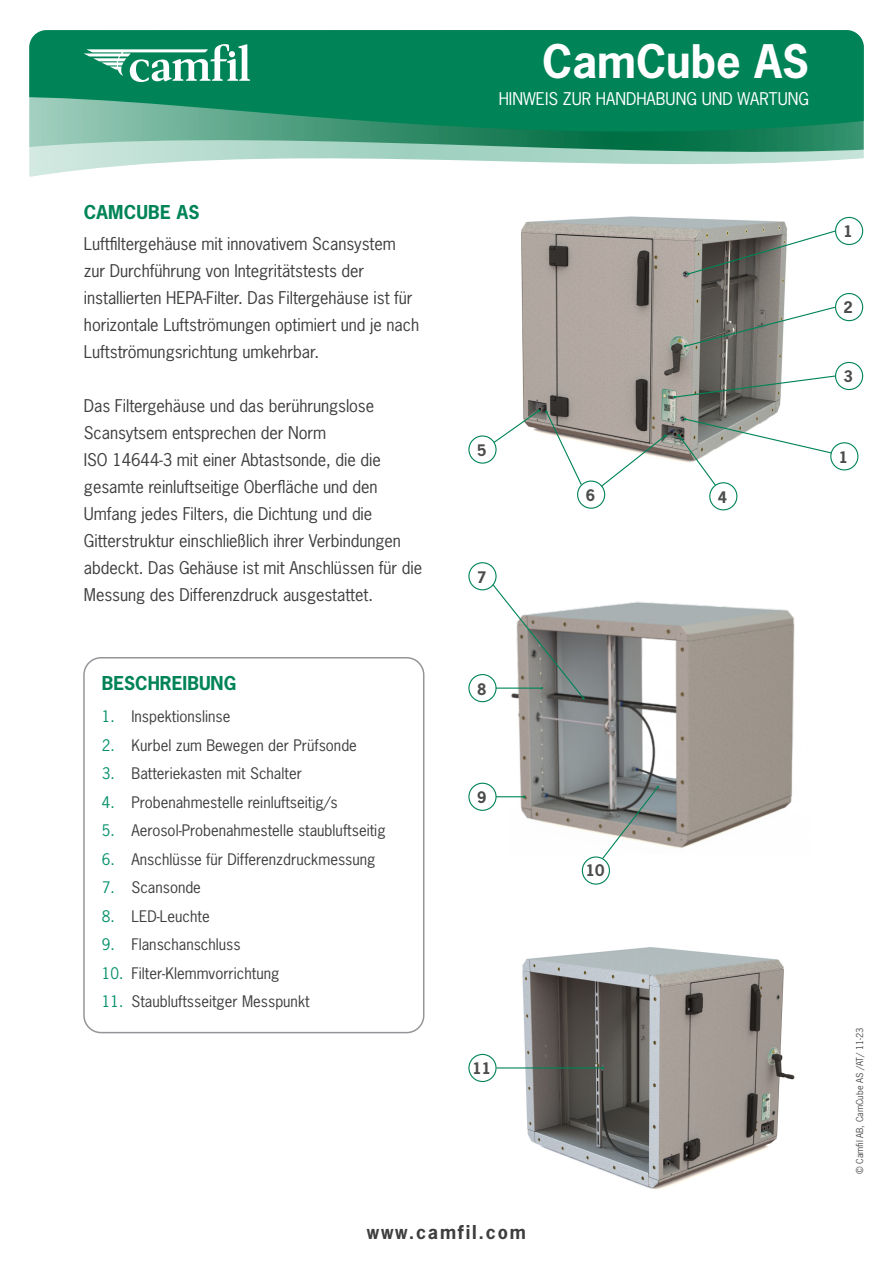
<style>
.page{position:relative;width:893px;height:1263px;background:#fff}
.page>*{position:absolute;margin:0;border:0;box-sizing:border-box;transform-origin:0 0}
.t1{font:700 43.5px "News Gothic Std";color:#fff}
.t2{font:700 18px "News Gothic Std";color:#008457}
.ruta{font:700 18px "News Gothic Std";letter-spacing:.1em;color:#3e3e3f}
.t3{font:16.5px/27px "News Gothic Std";letter-spacing:-.005em;color:#3e3e3f}
.t4{font:16.5px "News Gothic Std";color:#fff}
.t5{font:15px "News Gothic Std";color:#3e3e3f}
.t6{font:700 15px "News Gothic Std";color:#4b4c4d}
.t7{font:9px "News Gothic Std";color:#4b4c4d}
.s1{color:#039069}
</style>
<div class="page">
<svg style="left:29px;top:30px;width:835px;height:147px;background:#3e9f7d"></svg>
<svg style="left:84px;top:44px;width:166px;height:38px"></svg>
<div style="left:83px;top:657px;width:341px;height:376px;border:2px solid #939598;border-radius:17px"></div>
<img style="left:518px;top:601px;width:277px;height:248px">
<img style="left:521px;top:216px;width:266px;height:245px">
<img style="left:514px;top:947px;width:281px;height:242px">
<div style="left:468px;top:435px;width:29px;height:29px;border:1px solid #008457;border-radius:50%"></div>
<div style="left:468px;top:562px;width:29px;height:28px;border:1px solid #008457;border-radius:50%"></div>
<div style="left:468px;top:674px;width:29px;height:28px;border:1px solid #008457;border-radius:50%"></div>
<div style="left:582px;top:856px;width:28px;height:29px;border:1px solid #008457;border-radius:50%"></div>
<div style="left:468px;top:1054px;width:29px;height:28px;border:1px solid #008457;border-radius:50%"></div>
<div style="left:468px;top:783px;width:29px;height:28px;border:1px solid #008457;border-radius:50%"></div>
<div style="left:577px;top:480px;width:28px;height:29px;border:1px solid #008457;border-radius:50%"></div>
<div style="left:709px;top:482px;width:28px;height:28px;border:1px solid #008457;border-radius:50%"></div>
<div style="left:830px;top:442px;width:28px;height:28px;border:1px solid #008457;border-radius:50%"></div>
<div style="left:835px;top:217px;width:28px;height:28px;border:1px solid #008457;border-radius:50%"></div>
<svg style="left:492px;top:409px;width:91px;height:77px"></svg>
<svg style="left:600px;top:434px;width:67px;height:54px"></svg>
<svg style="left:677px;top:418px;width:155px;height:69px"></svg>
<svg style="left:687px;top:230px;width:150px;height:45px"></svg>
<div style="left:835px;top:293px;width:28px;height:28px;border:1px solid #008457;border-radius:50%"></div>
<svg style="left:684px;top:306px;width:153px;height:41px"></svg>
<div style="left:835px;top:362px;width:28px;height:28px;border:1px solid #008457;border-radius:50%"></div>
<svg style="left:673px;top:375px;width:164px;height:23px"></svg>
<svg style="left:491px;top:583px;width:94px;height:117px"></svg>
<svg style="left:601px;top:785px;width:58px;height:75px"></svg>
<svg style="left:496px;top:795px;width:29px;height:3px"></svg>
<hr style="left:497px;top:1067px;width:106px;height:1px;background:#008457">
<p class="t1" style="left:542px;top:33px;width:268px">CamCube AS</p>
<p class="t4" style="left:499px;top:88px;width:312px">HINWEIS ZUR HANDHABUNG UND WARTUNG</p>
<p class="t2" style="left:84px;top:200px;width:117px">CAMCUBE AS</p>
<p class="t3" style="left:84px;top:231px;width:337px">Luftfiltergehäuse mit innovativem Scansystem zur Durchführung von Integritätstests der installierten HEPA-Filter. Das Filtergehäuse ist für horizontale Luftströmungen optimiert und je nach Luftströmungsrichtung umkehrbar.</p>
<p class="t3" style="left:84px;top:393px;width:340px">Das Filtergehäuse und das berührungslose Scansytsem entsprechen der Norm<br>ISO 14644-3 mit einer Abtastsonde, die die gesamte reinluftseitige Oberfläche und den Umfang jedes Filters, die Dichtung und die Gitterstruktur einschließlich ihrer Verbindungen abdeckt. Das Gehäuse ist mit Anschlüssen für die Messung des Differenzdruck ausgestattet.</p>
<p class="t2" style="left:102px;top:671px;width:136px">BESCHREIBUNG</p>
<p class="t5" style="left:102px;top:707px;width:130px"><span class="s1">1.</span> Inspektionslinse</p>
<p class="t5" style="left:102px;top:735px;width:257px"><span class="s1">2.</span> Kurbel zum Bewegen der Prüfsonde</p>
<p class="t5" style="left:102px;top:764px;width:202px"><span class="s1">3.</span> Batteriekasten mit Schalter</p>
<p class="t5" style="left:102px;top:792px;width:237px"><span class="s1">4.</span> Probenahmestelle reinluftseitig/s</p>
<p class="t5" style="left:102px;top:821px;width:285px"><span class="s1">5.</span> Aerosol-Probenahmestelle staubluftseitig</p>
<p class="t5" style="left:102px;top:849px;width:275px"><span class="s1">6.</span> Anschlüsse für Differenzdruckmessung</p>
<p class="t5" style="left:102px;top:878px;width:101px"><span class="s1">7.</span> Scansonde</p>
<p class="t5" style="left:102px;top:906px;width:110px"><span class="s1">8.</span> LED-Leuchte</p>
<p class="t5" style="left:102px;top:935px;width:140px"><span class="s1">9.</span> Flanschanschluss</p>
<p class="t5" style="left:102px;top:963px;width:179px"><span class="s1">10.</span> Filter-Klemmvorrichtung</p>
<p class="t5" style="left:102px;top:992px;width:209px"><span class="s1">11.</span> Staubluftsseitger Messpunkt</p>
<p class="t6" style="left:477px;top:440px;width:11px">5</p>
<p class="t6" style="left:477px;top:567px;width:11px">7</p>
<p class="t6" style="left:477px;top:679px;width:11px">8</p>
<p class="t6" style="left:477px;top:787px;width:11px">9</p>
<p class="t6" style="left:472px;top:1058px;width:20px">11</p>
<p class="ruta" style="left:367px;top:1220px;width:161px">www.camfil.com</p>
<p class="t6" style="left:586px;top:485px;width:11px">6</p>
<p class="t6" style="left:718px;top:487px;width:11px">4</p>
<p class="t6" style="left:586px;top:860px;width:20px">10</p>
<p class="t6" style="left:844px;top:222px;width:11px">1</p>
<p class="t6" style="left:844px;top:298px;width:11px">2</p>
<p class="t6" style="left:844px;top:367px;width:11px">3</p>
<p class="t6" style="left:839px;top:447px;width:11px">1</p>
<p class="t7" style="left:854px;top:1174px;width:148px;rotate:-90deg">© Camfil AB, CamCube AS /AT/ 11-23</p>
</div>
